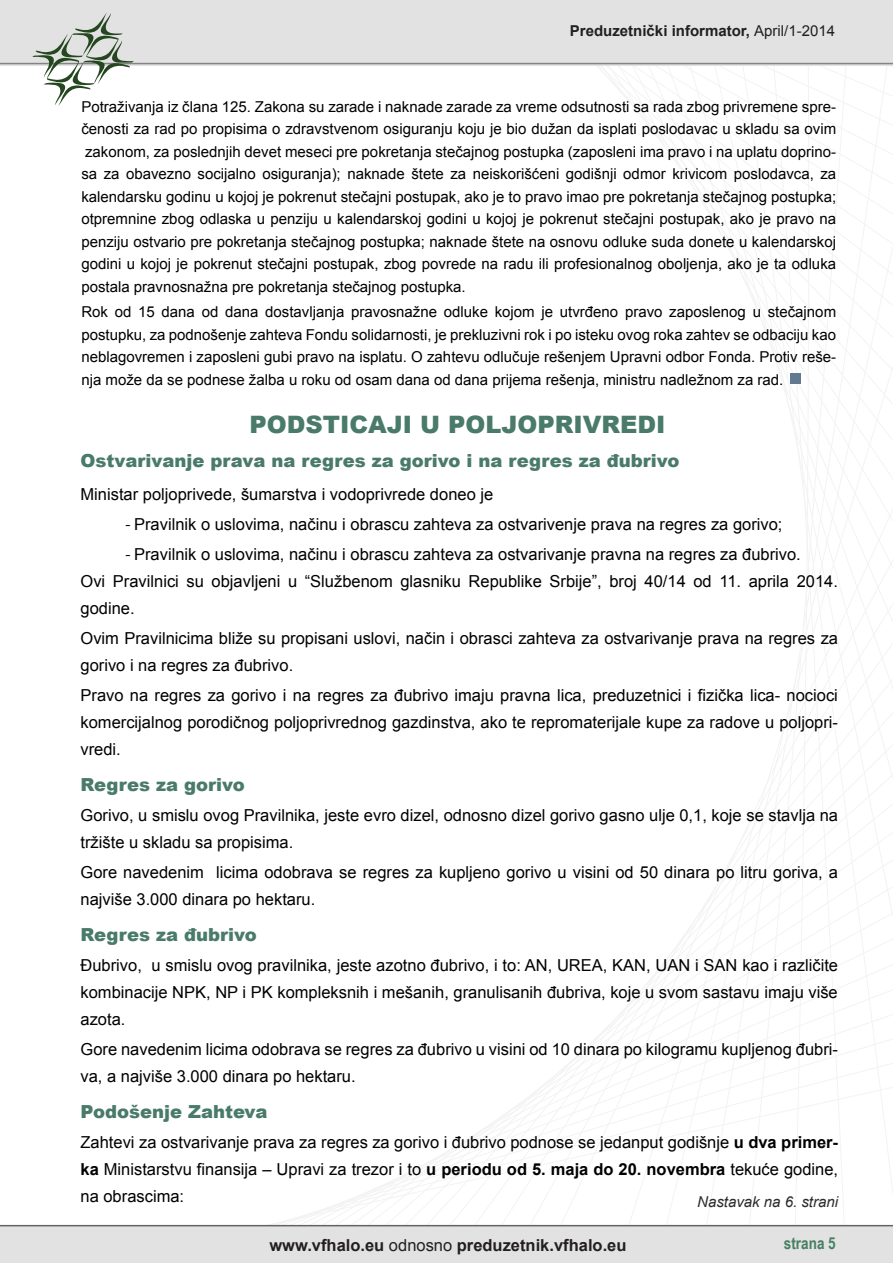
<style>
.page{position:relative;width:893px;height:1263px;background:#fff}
.page>*{position:absolute;margin:0;border:0;box-sizing:border-box;transform-origin:0 0}
.t1{font:900 24px "Arial";color:#497a6a}
.t2{font:900 18px "Arial";color:#497a6a}
.t3{font:16.5px/27px "Arial";color:#000}
.t4{font:700 16.5px "Arial";color:#231f20}
.t5{font:700 16.5px "Arial Narrow";color:#477f63}
.t6{font:15px/22.5px "Arial";color:#000;text-align:justify}
.t7{font:700 15px "Arial";color:#231f20}
.t8{font:italic 15px "Arial";color:#2b2b2b}
.s1{font-weight:400}
.s2{font-family:"Myriad Pro"}
.s3{font-weight:700}
</style>
<div class="page">
<svg style="left:526px;top:106px;width:367px;height:993px"></svg>
<div style="left:0;top:1226px;width:893px;height:37px;background:#e2e2e2"></div>
<hr style="left:0;top:63px;width:893px;height:1px;background:#848484">
<hr style="left:0;top:1225px;width:893px;height:1px;background:#636464">
<svg style="left:1px;top:0;width:892px;height:106px"></svg>
<div style="left:790px;top:373px;width:10px;height:10px;background:#617991"></div>
<p class="t7" style="left:570px;top:20px;width:267px">Preduzetnički informator, <span class="s1">April/1-2014</span></p>
<p class="t6" style="left:81px;top:95px;width:756px">Potraživanja iz člana 125. Zakona su zarade i naknade zarade za vreme odsutnosti sa rada zbog privremene spre&shy;čenosti za rad po propisima o zdravstvenom osiguranju koju je bio dužan da isplati poslodavac u skladu sa ovim zakonom, za poslednjih devet meseci pre pokretanja stečajnog postupka (zaposleni ima pravo i na uplatu doprino&shy;sa za obavezno socijalno osiguranja); naknade štete za neiskorišćeni godišnji odmor krivicom poslodavca, za kalendarsku godinu u kojoj je pokrenut stečajni postupak, ako je to pravo imao pre pokretanja stečajnog postupka; otpremnine zbog odlaska u penziju u kalendarskoj godini u kojoj je pokrenut stečajni postupak, ako je pravo na penziju ostvario pre pokretanja stečajnog postupka; naknade štete na osnovu odluke suda donete u kalendarskoj godini u kojoj je pokrenut stečajni postupak, zbog povrede na radu ili profesionalnog oboljenja, ako je ta odluka postala pravnosnažna pre pokretanja stečajnog postupka.</p>
<p class="t6" style="left:81px;top:301px;width:756px">Rok od 15 dana od dana dostavljanja pravosnažne odluke kojom je utvrđeno pravo zaposlenog u stečajnom postupku, za podnošenje zahteva Fondu solidarnosti, je prekluzivni rok i po isteku ovog roka zahtev se odbaciju kao neblagovremen i zaposleni gubi pravo na isplatu. O zahtevu odlučuje rešenjem Upravni odbor Fonda. Protiv reše&shy;nja može da se podnese žalba u roku od osam dana od dana prijema rešenja, ministru nadležnom za rad.</p>
<h1 class="t1" style="left:249px;top:407px;width:417px">PODSTICAJI U POLJOPRIVREDI</h1>
<p class="t2" style="left:81px;top:448px;width:600px">Ostvarivanje prava na regres za gorivo i na regres za đubrivo</p>
<p class="t3" style="left:81px;top:481px;width:414px">Ministar poljoprivede, šumarstva i vodoprivrede doneo je</p>
<p class="t3" style="left:126px;top:511px;width:658px"><span class="s2">-</span> Pravilnik o uslovima, načinu i obrascu zahteva za ostvarivenje prava na regres za gorivo;</p>
<p class="t3" style="left:81px;top:541px;width:759px;text-indent:45px"><span class="s2">-</span> Pravilnik o uslovima, načinu i obrascu zahteva za ostvarivanje pravna na regres za đubrivo.<br>Ovi Pravilnici su objavljeni u “Službenom glasniku Republike Srbije”, broj 40/14 od 11. aprila 2014. godine.</p>
<p class="t3" style="left:81px;top:625px;width:759px">Ovim Pravilnicima bliže su propisani uslovi, način i obrasci zahteva za ostvarivanje prava na regres za gorivo i na regres za đubrivo.</p>
<p class="t3" style="left:81px;top:682px;width:759px;text-align:justify">Pravo na regres za gorivo i na regres za đubrivo imaju pravna lica, preduzetnici i fizička lica- nocioci komercijalnog porodičnog poljoprivrednog gazdinstva, ako te repromaterijale kupe za radove u poljopri&shy;vredi.</p>
<p class="t2" style="left:81px;top:772px;width:166px">Regres za gorivo</p>
<p class="t3" style="left:81px;top:802px;width:759px">Gorivo, u smislu ovog Pravilnika, jeste evro dizel, odnosno dizel gorivo gasno ulje 0,1, koje se stavlja na tržište u skladu sa propisima.</p>
<p class="t3" style="left:81px;top:859px;width:759px">Gore navedenim licima odobrava se regres za kupljeno gorivo u visini od 50 dinara po litru goriva, a najviše 3.000 dinara po hektaru.</p>
<p class="t2" style="left:81px;top:922px;width:178px">Regres za đubrivo</p>
<p class="t3" style="left:81px;top:952px;width:759px;text-align:justify">Đubrivo, u smislu ovog pravilnika, jeste azotno đubrivo, i to: AN, UREA, KAN, UAN i SAN kao i različite kombinacije NPK, NP i PK kompleksnih i mešanih, granulisanih đubriva, koje u svom sastavu imaju više azota.</p>
<p class="t3" style="left:81px;top:1036px;width:759px">Gore navedenim licima odobrava se regres za đubrivo u visini od 10 dinara po kilogramu kupljenog đubri&shy;va, a najviše 3.000 dinara po hektaru.</p>
<p class="t2" style="left:81px;top:1099px;width:189px">Podošenje Zahteva</p>
<p class="t3" style="left:81px;top:1129px;width:759px;text-align:justify">Zahtevi za ostvarivanje prava za regres za gorivo i đubrivo podnose se jedanput godišnje <span class="s3">u dva primer&shy;ka</span> Ministarstvu finansija – Upravi za trezor i to <span class="s3">u periodu od 5. maja do 20. novembra</span> tekuće godine, na obrascima:</p>
<p class="t8" style="left:697px;top:1192px;width:142px">Nastavak na 6. strani</p>
<p class="t4" style="left:269px;top:1234px;width:359px">www.vfhalo.eu <span class="s1">odnosno</span> preduzetnik.vfhalo.eu</p>
<p class="t5" style="left:784px;top:1230px;width:53px">strana 5</p>
</div>
